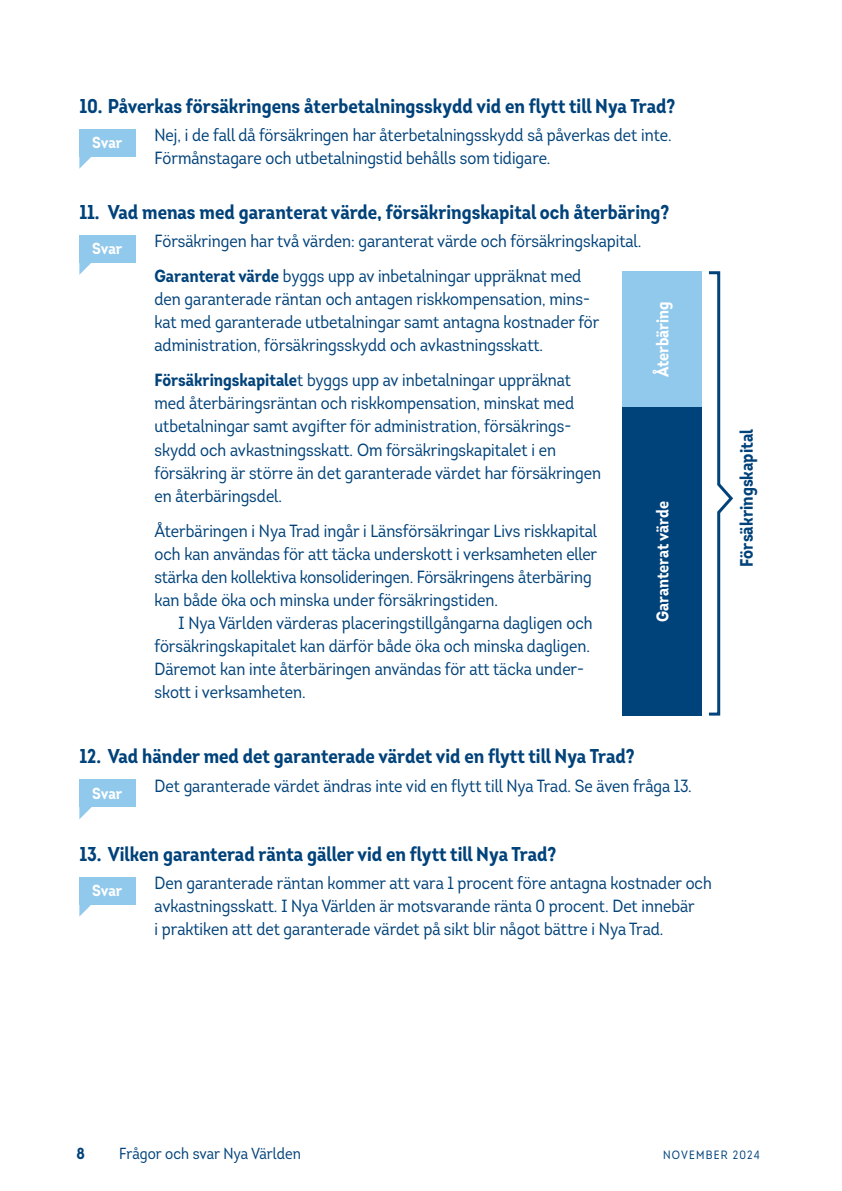
<style>
.page{position:relative;width:842px;height:1191px;background:#fff}
.page>*{position:absolute;margin:0;border:0;box-sizing:border-box;transform-origin:0 0}
._21-4__Frågerubrik{font:700 20px "Intro Cond";color:#00427a}
._24__Brödtext{font:700 18px "Intro Cond";color:#00427a}
._24__Brödtext-2{font:17.6px/23px "Intro Cond";color:#00427a}
._24__Brödtext_Indrag{font:17.6px/23px "Intro Cond";color:#00427a}
._24__Brödtext-3{font:700 17px "Intro Cond";color:#fff}
.t1{font:16px "Intro Cond";letter-spacing:.005em;color:#00427a}
._24__Mellanrubrik_1{font:700 16px "Intro Cond";letter-spacing:-.005em;color:#fff}
.t2{font:700 16px "Intro Cond";color:#00427a}
.t3{font:12px "Intro Cond";letter-spacing:.1em;color:#00427a}
.s1{font-weight:700}
</style>
<div class="page">
<div style="left:79px;top:129px;width:57px;height:28px;background:#91c9ec"></div>
<svg style="left:79px;top:157px;width:12px;height:12px"></svg>
<div style="left:79px;top:235px;width:57px;height:28px;background:#91c9ec"></div>
<svg style="left:79px;top:263px;width:12px;height:12px"></svg>
<div style="left:79px;top:779px;width:57px;height:28px;background:#91c9ec"></div>
<svg style="left:79px;top:807px;width:13px;height:12px"></svg>
<div style="left:79px;top:877px;width:57px;height:27px;background:#91c9ec"></div>
<svg style="left:79px;top:904px;width:15px;height:12px"></svg>
<div style="left:622px;top:271px;width:80px;height:136px;background:#91c9ec"></div>
<div style="left:622px;top:407px;width:80px;height:308px;background:#00427a"></div>
<svg style="left:708px;top:271px;width:25px;height:445px"></svg>
<p class="_21-4__Frågerubrik" style="left:79px;top:93px;width:597px">10. Påverkas försäkringens återbetalningsskydd vid en flytt till Nya Trad?</p>
<p class="_24__Brödtext-2" style="left:154px;top:124px;width:519px">Nej, i de fall då försäkringen har återbetalningsskydd så påverkas det inte.<br>Förmånstagare och utbetalningstid behålls som tidigare.</p>
<p class="_21-4__Frågerubrik" style="left:79px;top:199px;width:591px">11. Vad menas med garanterat värde, försäkringskapital och återbäring?</p>
<p class="_24__Brödtext-2" style="left:154px;top:230px;width:488px">Försäkringen har två värden: garanterat värde och försäkringskapital.</p>
<p class="_24__Brödtext-2" style="left:154px;top:265px;width:446px"><span class="s1">Garanterat värde</span> byggs upp av inbetalningar uppräknat med den garanterade räntan och antagen riskkompensation, mins&shy;kat med garanterade utbetalningar samt antagna kostnader för administration, försäkringsskydd och avkastningsskatt.</p>
<p class="_24__Brödtext-2" style="left:154px;top:369px;width:448px"><span class="s1">Försäkringskapitale</span>t byggs upp av inbetalningar uppräknat med återbäringsräntan och riskkompensation, minskat med utbetalningar samt avgifter för administration, försäkrings&shy;skydd och avkastningsskatt. Om försäkringskapitalet i en försäkring är större än det garanterade värdet har försäkringen en återbäringsdel.</p>
<p class="_24__Brödtext-2" style="left:154px;top:519px;width:444px">Återbäringen i Nya Trad ingår i Länsförsäkringar Livs riskkapital och kan användas för att täcka underskott i verksamheten eller stärka den kollektiva konsolideringen. Försäkringens återbäring kan både öka och minska under försäkringstiden.</p>
<p class="_24__Brödtext_Indrag" style="left:154px;top:611px;width:440px;text-indent:24px">I Nya Världen värderas placeringstillgångarna dagligen och försäkringskapitalet kan därför både öka och minska dagligen.<br>Däremot kan inte återbäringen användas för att täcka under&shy;skott i verksamheten.</p>
<h5 class="_24__Mellanrubrik_1" style="left:92px;top:132px;width:32px">Svar</h5>
<h5 class="_24__Mellanrubrik_1" style="left:92px;top:238px;width:32px">Svar</h5>
<p class="_24__Brödtext-3" style="left:652px;top:377px;width:77px;rotate:-90deg">Återbäring</p>
<p class="_24__Brödtext-3" style="left:652px;top:622px;width:122px;rotate:-90deg">Garanterat värde</p>
<p class="_21-4__Frågerubrik" style="left:79px;top:743px;width:557px">12. Vad händer med det garanterade värdet vid en flytt till Nya Trad?</p>
<p class="_24__Brödtext-2" style="left:154px;top:774px;width:539px">Det garanterade värdet ändras inte vid en flytt till Nya Trad. Se även fråga 13.</p>
<h5 class="_24__Mellanrubrik_1" style="left:92px;top:782px;width:32px">Svar</h5>
<p class="_21-4__Frågerubrik" style="left:79px;top:840px;width:478px">13. Vilken garanterad ränta gäller vid en flytt till Nya Trad?</p>
<p class="_24__Brödtext-2" style="left:154px;top:871px;width:559px">Den garanterade räntan kommer att vara 1 procent före antagna kostnader och avkastningsskatt. I Nya Världen är motsvarande ränta 0 procent. Det innebär<br>i praktiken att det garanterade värdet på sikt blir något bättre i Nya Trad.</p>
<h5 class="_24__Mellanrubrik_1" style="left:92px;top:880px;width:32px">Svar</h5>
<p class="_24__Brödtext" style="left:735px;top:566px;width:139px;rotate:-90deg">Försäkringskapital</p>
<p class="t2" style="left:77px;top:1142px;width:10px">8</p>
<p class="t1" style="left:119px;top:1143px;width:183px">Frågor och svar Nya Världen</p>
<p class="t3" style="left:663px;top:1147px;width:98px">NOVEMBER 2024</p>
</div>
